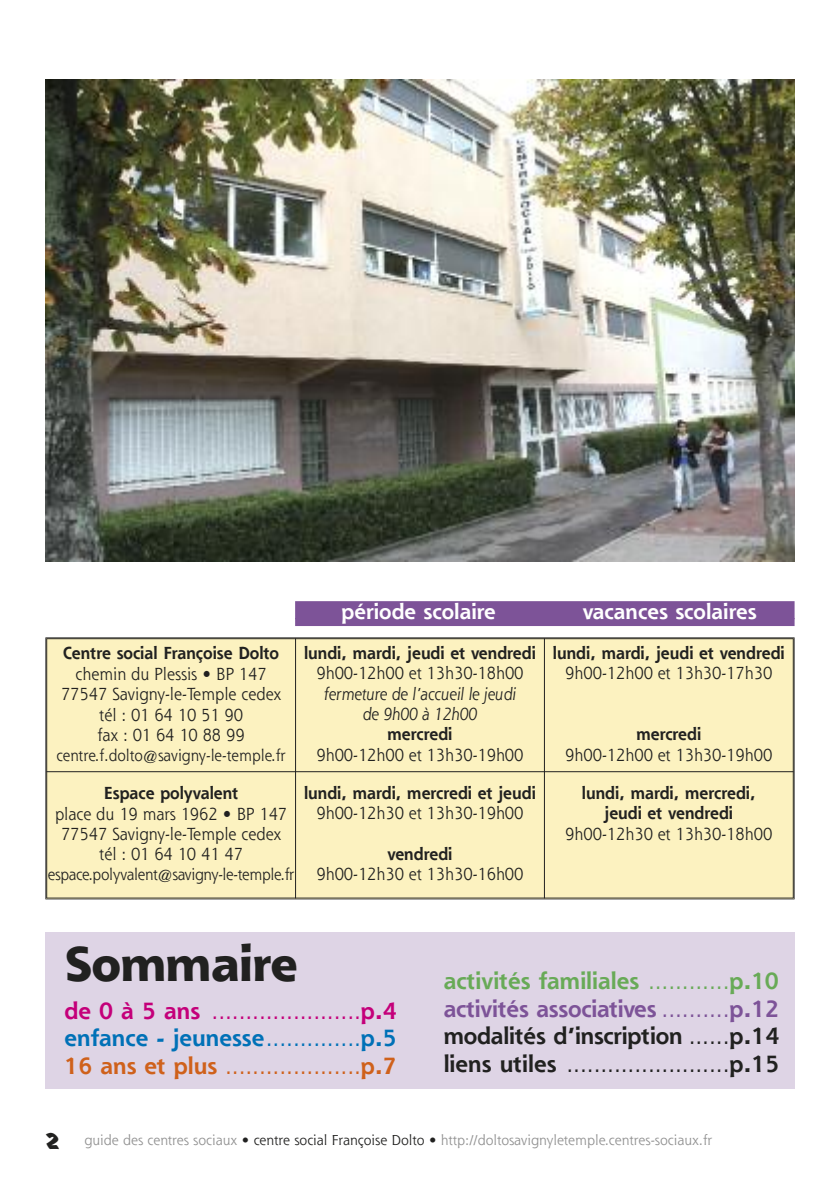
<style>
.page{position:relative;width:840px;height:1191px;background:#fff}
.page>*{position:absolute;margin:0;border:0;box-sizing:border-box;transform-origin:0 0}
.t1{font:800 47.8px "Shannon";color:#212120}
.t2{font:700 23px/27.6px "Shannon";letter-spacing:-.01em;color:#212120;text-align:justify}
.t3{font:23px/27.6px "Shannon";color:#c4007a;text-align:justify}
.t4{font:700 21px "Shannon";color:#fff}
.t5{font:17px/20.4px "Shannon";color:#212120;text-align:center;scale:.95 1}
.t6{font:700 17px/20.4px "Shannon";color:#212120;text-align:center;scale:.95 1}
.t7{font:italic 17px/20.4px "Shannon";color:#212120;text-align:center;scale:.95 1}
.t8{font:16px "Shannon";letter-spacing:-.02em;color:#212120;scale:.95 1}
.t9{font:16px "Shannon";color:#212120;scale:.95 1}
.t10{font:14px "Shannon";color:#909090}
.s1{font-weight:700}
.s2{font-weight:700;color:#0071b7}
.s3{color:#0071b7}
.s4{font-weight:700;color:#cf611b}
.s5{color:#cf611b}
.s6{color:#68aa57}
.s7{font-weight:400;color:#68aa57}
.s8{color:#7d5398}
.s9{font-weight:400;color:#7d5398}
.s10{font-weight:400}
.s11{font-family:"Scratch";font-size:24px;color:#212120}
.s12{color:#212120}
</style>
<div class="page">
<div style="left:46px;top:638px;width:249px;height:133px;background:#fcf2c0"></div>
<div style="left:295px;top:638px;width:249px;height:133px;background:#fcf2c0"></div>
<div style="left:544px;top:638px;width:249px;height:133px;background:#fcf2c0"></div>
<div style="left:46px;top:771px;width:249px;height:127px;background:#fcf2c0"></div>
<div style="left:295px;top:771px;width:249px;height:127px;background:#fcf2c0"></div>
<div style="left:544px;top:771px;width:249px;height:127px;background:#fcf2c0"></div>
<hr style="left:46px;top:638px;width:1px;height:260px;background:#212120">
<hr style="left:295px;top:638px;width:1px;height:260px;background:#212120">
<hr style="left:543px;top:638px;width:1px;height:260px;background:#212120">
<hr style="left:792px;top:638px;width:1px;height:260px;background:#212120">
<hr style="left:46px;top:638px;width:747px;height:1px;background:#212120">
<hr style="left:46px;top:771px;width:747px;height:1px;background:#212120">
<hr style="left:46px;top:897px;width:747px;height:1px;background:#212120">
<div style="left:295px;top:601px;width:499px;height:18px;background:#7d5398"></div>
<div style="left:295px;top:618px;width:499px;height:8px;background:#7d5398"></div>
<div style="left:45px;top:932px;width:749px;height:157px;background:#ded4e5"></div>
<img style="left:45px;top:79px;width:749px;height:482px">
<p class="t6" style="left:63px;top:645px;width:229px">Centre social Françoise Dolto</p>
<p class="t5" style="left:61px;top:665px;width:233px">chemin du Plessis • BP 147<br>77547 Savigny-le-Temple cedex tél : 01 64 10 51 90<br>fax : 01 64 10 88 99</p>
<p class="t9" style="left:56px;top:749px;width:243px">centre.f.dolto@savigny-le-temple.fr</p>
<p class="t6" style="left:104px;top:785px;width:143px">Espace polyvalent</p>
<p class="t5" style="left:55px;top:805px;width:246px">place du 19 mars 1962 • BP 147<br>77547 Savigny-le-Temple cedex tél : 01 64 10 41 47</p>
<p class="t8" style="left:48px;top:868px;width:261px">espace.polyvalent@savigny-le-temple.fr</p>
<p class="t4" style="left:341px;top:604px;width:156px">période scolaire</p>
<p class="t4" style="left:582px;top:604px;width:175px">vacances scolaires</p>
<p class="t6" style="left:304px;top:644px;width:245px">lundi, mardi, jeudi et vendredi</p>
<p class="t5" style="left:316px;top:665px;width:219px">9h00-12h00 et 13h30-18h00</p>
<p class="t7" style="left:324px;top:685px;width:203px">fermeture de l’accueil le jeudi de 9h00 à 12h00</p>
<p class="t6" style="left:387px;top:726px;width:70px">mercredi</p>
<p class="t5" style="left:316px;top:746px;width:219px">9h00-12h00 et 13h30-19h00</p>
<p class="t6" style="left:304px;top:784px;width:245px">lundi, mardi, mercredi et jeudi</p>
<p class="t5" style="left:316px;top:804px;width:219px">9h00-12h30 et 13h30-19h00</p>
<p class="t6" style="left:387px;top:845px;width:70px">vendredi</p>
<p class="t5" style="left:316px;top:866px;width:219px">9h00-12h30 et 13h30-16h00</p>
<p class="t6" style="left:552px;top:644px;width:245px">lundi, mardi, jeudi et vendredi</p>
<p class="t5" style="left:565px;top:665px;width:219px">9h00-12h00 et 13h30-17h30</p>
<p class="t6" style="left:636px;top:726px;width:70px">mercredi</p>
<p class="t5" style="left:565px;top:746px;width:219px">9h00-12h00 et 13h30-19h00</p>
<p class="t6" style="left:581px;top:784px;width:184px">lundi, mardi, mercredi, jeudi et vendredi</p>
<p class="t5" style="left:565px;top:825px;width:219px">9h00-12h30 et 13h30-18h00</p>
<h1 class="t1" style="left:64px;top:946px;width:235px">Sommaire</h1>
<h2 class="t3" style="left:64px;top:999px;width:334px"><span class="s1">de 0 à 5 ans</span> ......................<span class="s1">p.4 </span><span class="s2">enfance - jeunesse</span><span class="s3">..............</span><span class="s2">p.5<br></span><span class="s4">16 ans et plus</span> <span class="s5">....................</span><span class="s4">p.7</span></h2>
<h2 class="t2" style="left:443px;top:969px;width:337px"><span class="s6">activités familiales</span> <span class="s7">............</span><span class="s6">p.10 </span><span class="s8">activités associatives</span> <span class="s9">..........</span><span class="s8">p.12 </span>modalités d’inscription <span class="s10">......</span>p.14 liens utiles <span class="s10">........................</span>p.15</h2>
<p class="t10" style="left:45px;top:1134px;width:668px"><span class="s11">2</span> guide des centres sociaux <span class="s12">• centre social Françoise Dolto •</span> http://doltosavignyletemple.centres-sociaux.fr</p>
</div>
